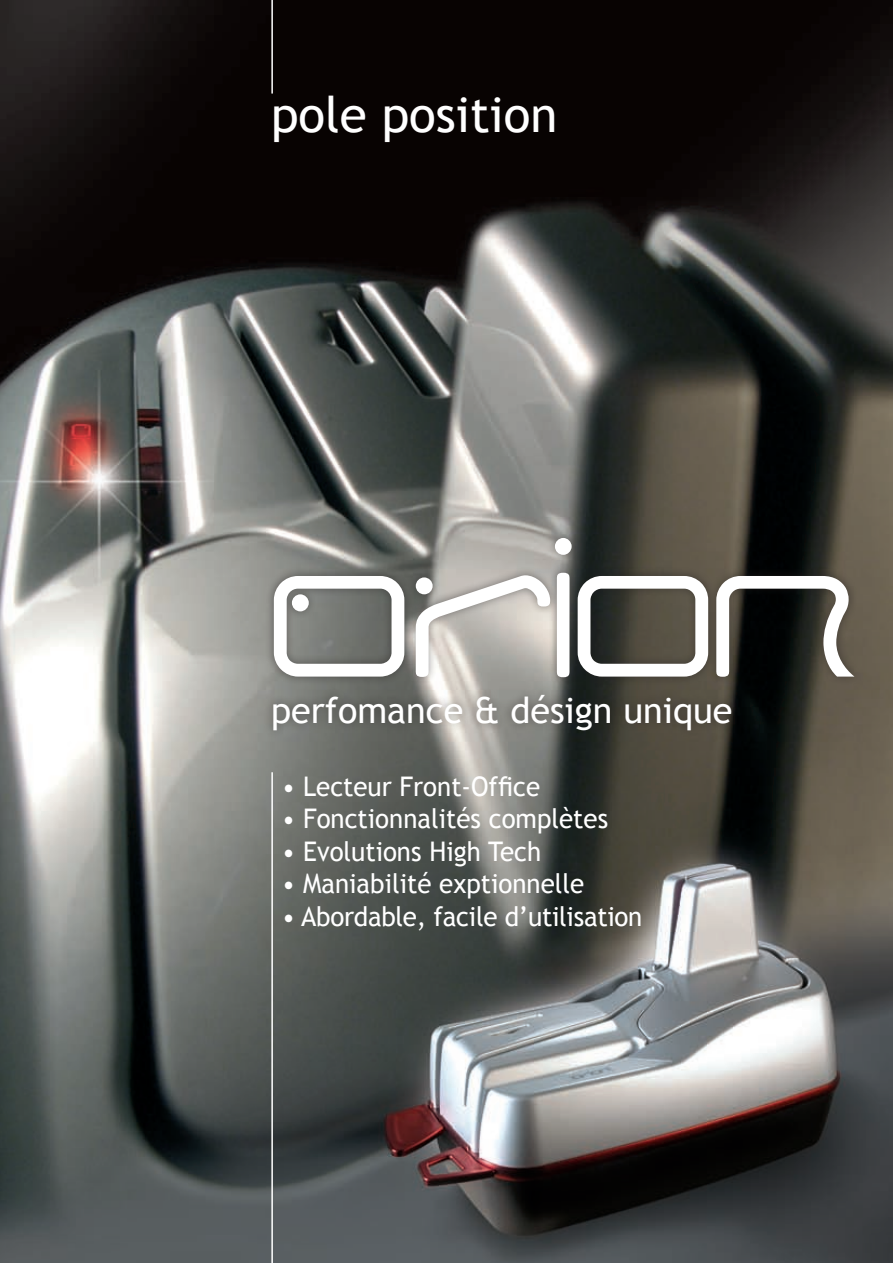
<style>
.page{position:relative;width:893px;height:1263px;background:#fff}
.page>*{position:absolute;margin:0;border:0;box-sizing:border-box;transform-origin:0 0}
.t1{font:49.5px "Trebuchet MS";color:#fff}
.t2{font:36px "Trebuchet MS";color:#fff}
.t3{font:27px "Trebuchet MS";color:#fff;scale:.96 1}
</style>
<div class="page">
<img style="left:0;top:0;width:893px;height:1263px">
<div style="left:264px;top:684px;width:622px;height:91px;background:#231f20;opacity:.5"></div>
<div style="left:264px;top:528px;width:606px;height:165px;background:#231f20;opacity:.5"></div>
<svg style="left:716px;top:576px;width:138px;height:101px"></svg>
<svg style="left:578px;top:576px;width:130px;height:101px"></svg>
<div style="left:555px;top:538px;width:17px;height:17px;background:#fff;border-radius:50%"></div>
<div style="left:557px;top:573px;width:12px;height:104px;background:#fff;border-radius:6px"></div>
<svg style="left:416px;top:575px;width:134px;height:102px"></svg>
<svg style="left:274px;top:576px;width:130px;height:101px"></svg>
<div style="left:292px;top:594px;width:17px;height:17px;background:#fff;border-radius:50%"></div>
<hr style="left:271px;top:772px;width:2px;height:491px;background:#fff">
<hr style="left:271px;top:0;width:2px;height:94px;background:#fff">
<h1 class="t1" style="left:271px;top:85px;width:288px">pole position</h1>
<h2 class="t2" style="left:271px;top:689px;width:463px">perfomance &amp; désign unique</h2>
<p class="t3" style="left:282px;top:770px;width:271px">• Lecteur Front-Office</p>
<p class="t3" style="left:282px;top:803px;width:342px">• Fonctionnalités complètes</p>
<p class="t3" style="left:282px;top:835px;width:272px">• Evolutions High Tech</p>
<p class="t3" style="left:282px;top:868px;width:317px">• Maniabilité exptionnelle</p>
<p class="t3" style="left:282px;top:900px;width:377px">• Abordable, facile d’utilisation</p>
</div>
